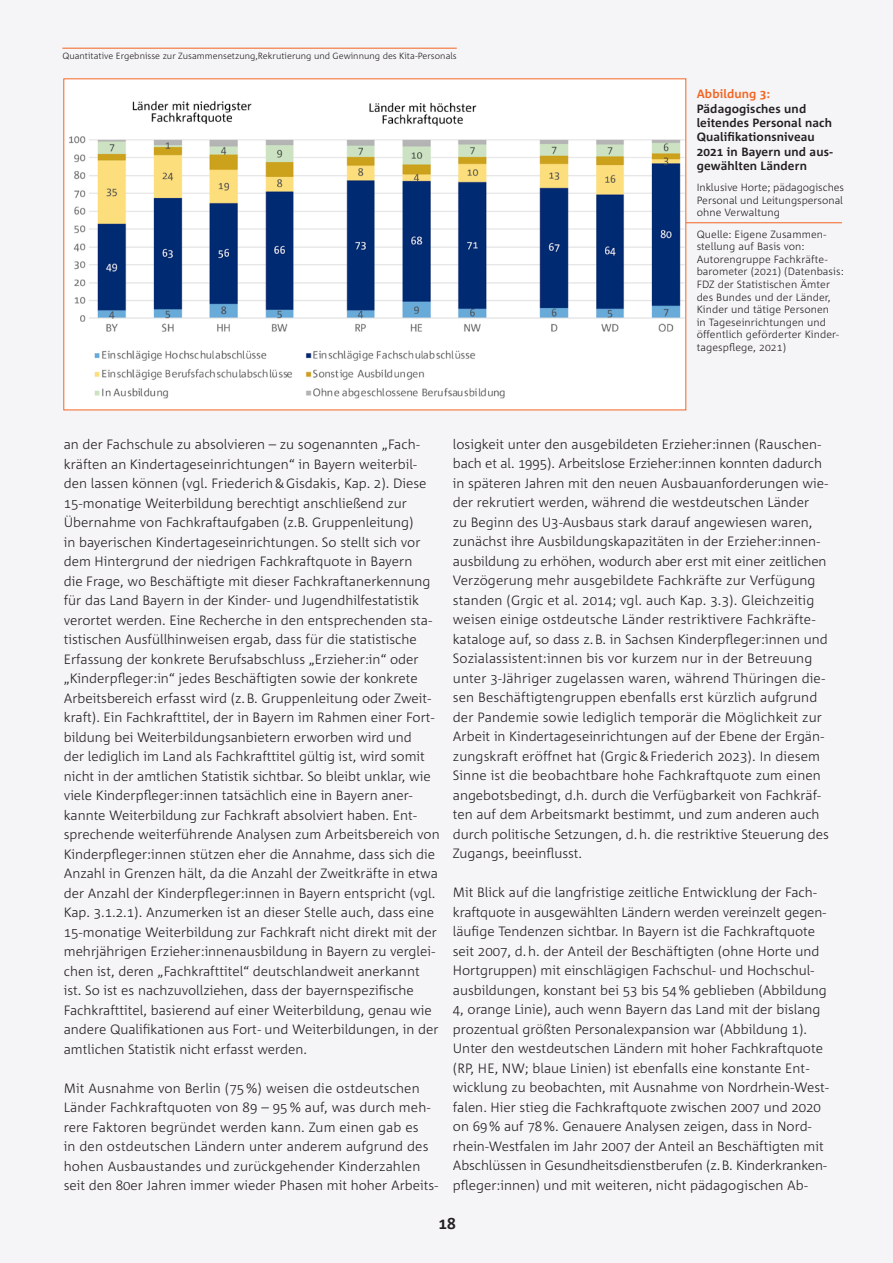
<style>
.page{position:relative;width:893px;height:1263px;background:#f5f4f7}
.page>*{position:absolute;margin:0;border:0;box-sizing:border-box;transform-origin:0 0}
.t1{font:700 15.75px "Corpid";color:#231f20}
.t2{font:300 13.5px/19.5px "Corpid";color:#231f20}
.t3{font:700 12px/14.4px "Corpid";letter-spacing:.01em;color:#231f20}
.t4{font:700 12px "Corpid";letter-spacing:.01em;color:#f36421}
.t5{font:300 10.5px/12.6px "Corpid";letter-spacing:.01em;color:#231f20;text-align:justify}
.t6{font:300 9px "Corpid";letter-spacing:.005em;color:#231f20}
</style>
<div class="page">
<hr style="left:62px;top:48px;width:395px;height:1px;background:#f36421">
<div style="left:64px;top:79px;width:622px;height:331px;background:#fff"></div>
<img style="left:69px;top:101px;width:615px;height:298px">
<hr style="left:686px;top:222px;width:156px;height:1px;background:#f36421">
<p class="t6" style="left:62px;top:51px;width:396px">Quantitative Ergebnisse zur Zusammensetzung,Rekrutierung und Gewinnung des Kita-Personals</p>
<p class="t4" style="left:697px;top:87px;width:75px">Abbildung 3:</p>
<p class="t3" style="left:697px;top:101px;width:138px">Pädagogisches und leitendes Personal nach<br>Qualifikationsniveau<br>2021 in Bayern und aus&shy;gewählten Ländern</p>
<p class="t5" style="left:697px;top:181px;width:149px">Inklusive Horte; pädagogisches Personal und Leitungspersonal ohne Verwaltung</p>
<p class="t5" style="left:697px;top:228px;width:149px;text-align:left">Quelle: Eigene Zusammen&shy;stellung auf Basis von:<br>Autorengruppe Fachkräfte&shy;barometer (2021) (Datenbasis:<br>FDZ der Statistischen Ämter des Bundes und der Länder,<br>Kinder und tätige Personen<br>in Tageseinrichtungen und öffentlich geförderter Kinder&shy;tagespflege, 2021)</p>
<p class="t2" style="left:64px;top:435px;width:377px">an der Fachschule zu absolvieren – zu sogenannten „Fach&shy;kräften an Kindertageseinrichtungen“ in Bayern weiterbil&shy;den lassen können (vgl. Friederich&amp;Gisdakis, Kap. 2). Diese 15-monatige Weiterbildung berechtigt anschließend zur Übernahme von Fachkraftaufgaben (z.B. Gruppenleitung)<br>in bayerischen Kindertageseinrichtungen. So stellt sich vor dem Hintergrund der niedrigen Fachkraftquote in Bayern<br>die Frage, wo Beschäftigte mit dieser Fachkraftanerkennung für das Land Bayern in der Kinder- und Jugendhilfestatistik verortet werden. Eine Recherche in den entsprechenden sta&shy;tistischen Ausfüllhinweisen ergab, dass für die statistische Erfassung der konkrete Berufsabschluss „Erzieher:in“ oder „Kinderpfleger:in“ jedes Beschäftigten sowie der konkrete Arbeitsbereich erfasst wird (z.B. Gruppenleitung oder Zweit&shy;kraft). Ein Fachkrafttitel, der in Bayern im Rahmen einer Fort&shy;bildung bei Weiterbildungsanbietern erworben wird und<br>der lediglich im Land als Fachkrafttitel gültig ist, wird somit nicht in der amtlichen Statistik sichtbar. So bleibt unklar, wie viele Kinderpfleger:innen tatsächlich eine in Bayern aner&shy;kannte Weiterbildung zur Fachkraft absolviert haben. Ent&shy;sprechende weiterführende Analysen zum Arbeitsbereich von Kinderpfleger:innen stützen eher die Annahme, dass sich die Anzahl in Grenzen hält, da die Anzahl der Zweitkräfte in etwa der Anzahl der Kinderpfleger:innen in Bayern entspricht (vgl.<br>Kap. 3.1.2.1). Anzumerken ist an dieser Stelle auch, dass eine 15-monatige Weiterbildung zur Fachkraft nicht direkt mit der mehrjährigen Erzieher:innenausbildung in Bayern zu verglei&shy;chen ist, deren „Fachkrafttitel“ deutschlandweit anerkannt ist. So ist es nachzuvollziehen, dass der bayernspezifische Fachkrafttitel, basierend auf einer Weiterbildung, genau wie andere Qualifikationen aus Fort- und Weiterbildungen, in der amtlichen Statistik nicht erfasst werden.</p>
<p class="t2" style="left:64px;top:1078px;width:376px">Mit Ausnahme von Berlin (75 %) weisen die ostdeutschen Länder Fachkraftquoten von 89 – 95 % auf, was durch meh&shy;rere Faktoren begründet werden kann. Zum einen gab es<br>in den ostdeutschen Ländern unter anderem aufgrund des hohen Ausbaustandes und zurückgehender Kinderzahlen seit den 80er Jahren immer wieder Phasen mit hoher Arbeits-</p>
<p class="t2" style="left:453px;top:435px;width:378px">losigkeit unter den ausgebildeten Erzieher:innen (Rauschen&shy;bach et al. 1995). Arbeitslose Erzieher:innen konnten dadurch in späteren Jahren mit den neuen Ausbauanforderungen wie&shy;der rekrutiert werden, während die westdeutschen Länder<br>zu Beginn des U3-Ausbaus stark darauf angewiesen waren, zunächst ihre Ausbildungskapazitäten in der Erzieher:innen&shy;ausbildung zu erhöhen, wodurch aber erst mit einer zeitlichen Verzögerung mehr ausgebildete Fachkräfte zur Verfügung standen (Grgic et al. 2014; vgl. auch Kap. 3.3). Gleichzeitig weisen einige ostdeutsche Länder restriktivere Fachkräfte&shy;kataloge auf, so dass z.B. in Sachsen Kinderpfleger:innen und Sozialassistent:innen bis vor kurzem nur in der Betreuung unter 3-Jähriger zugelassen waren, während Thüringen die&shy;sen Beschäftigtengruppen ebenfalls erst kürzlich aufgrund der Pandemie sowie lediglich temporär die Möglichkeit zur Arbeit in Kindertageseinrichtungen auf der Ebene der Ergän&shy;zungskraft eröffnet hat (Grgic&amp;Friederich 2023). In diesem Sinne ist die beobachtbare hohe Fachkraftquote zum einen angebotsbedingt, d.h. durch die Verfügbarkeit von Fachkräf&shy;ten auf dem Arbeitsmarkt bestimmt, und zum anderen auch durch politische Setzungen, d.h. die restriktive Steuerung des Zugangs, beeinflusst.</p>
<p class="t2" style="left:453px;top:883px;width:377px">Mit Blick auf die langfristige zeitliche Entwicklung der Fach&shy;kraftquote in ausgewählten Ländern werden vereinzelt gegen&shy;läufige Tendenzen sichtbar. In Bayern ist die Fachkraftquote seit 2007, d.h. der Anteil der Beschäftigten (ohne Horte und Hortgruppen) mit einschlägigen Fachschul- und Hochschul&shy;ausbildungen, konstant bei 53 bis 54% geblieben (Abbildung 4, orange Linie), auch wenn Bayern das Land mit der bislang prozentual größten Personalexpansion war (Abbildung 1).<br>Unter den westdeutschen Ländern mit hoher Fachkraftquote (RP, HE, NW; blaue Linien) ist ebenfalls eine konstante Ent&shy;wicklung zu beobachten, mit Ausnahme von Nordrhein-West&shy;falen. Hier stieg die Fachkraftquote zwischen 2007 und 2020 on 69% auf 78%. Genauere Analysen zeigen, dass in Nord&shy;rhein-Westfalen im Jahr 2007 der Anteil an Beschäftigten mit Abschlüssen in Gesundheitsdienstberufen (z.B. Kinderkranken&shy;pfleger:innen) und mit weiteren, nicht pädagogischen Ab-</p>
<p class="t1" style="left:438px;top:1215px;width:19px">18</p>
</div>
